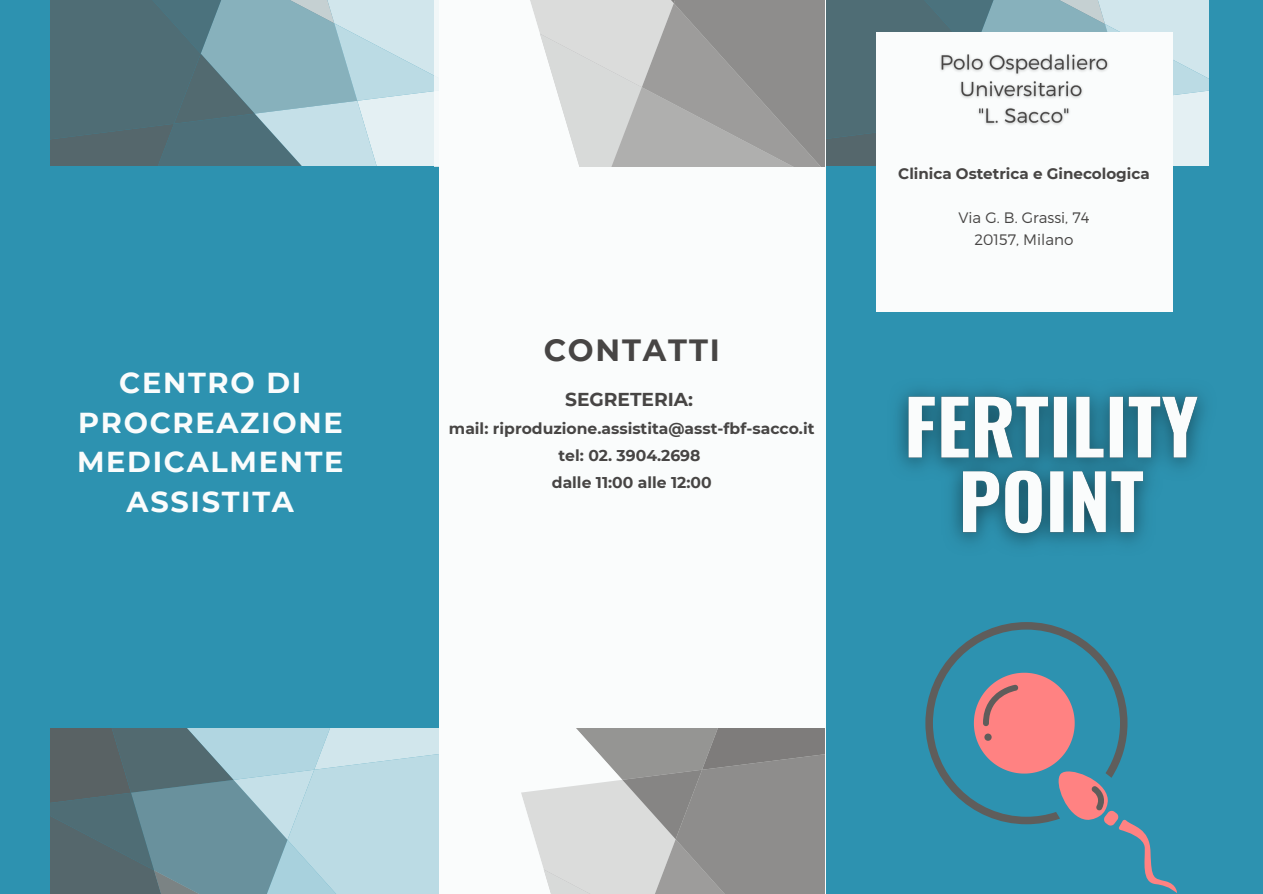
<style>
.page{position:relative;width:1263px;height:894px;background:#fff}
.page>*{position:absolute;margin:0;border:0;box-sizing:border-box;transform-origin:0 0}
.t1{font:700 30.6px "Montserrat";letter-spacing:.06em;color:#474544}
.t2{font:700 28.8px/39.3px "Montserrat";letter-spacing:.06em;color:#fafcfc;text-align:center}
.t3{font:700 18.6px "Montserrat";color:#474544}
.t4{font:700 15.6px/27px "Montserrat";color:#474544;text-align:center}
.t5{font:700 15.15px "Montserrat";color:#474544}
.t6{font:300 15.15px/21.3px "Montserrat";color:#474544;text-align:center}
</style>
<div class="page">
<div style="left:0;top:0;width:1263px;height:893px;background:#2d92b0"></div>
<div style="left:876px;top:33px;width:296px;height:279px;background:#fafcfc"></div>
<div style="left:439px;top:0;width:386px;height:893px;background:#fafcfc"></div>
<svg style="left:50px;top:728px;width:775px;height:165px"></svg>
<svg style="left:50px;top:0;width:1158px;height:167px"></svg>
<svg style="left:925px;top:622px;width:252px;height:271px"></svg>
<img style="left:934px;top:44px;width:179px;height:89px">
<img style="left:898px;top:389px;width:306px;height:157px">
<h2 class="t2" style="left:77px;top:363px;width:268px">CENTRO DI<br>PROCREAZIONE<br>MEDICALMENTE<br>ASSISTITA</h2>
<h1 class="t1" style="left:544px;top:331px;width:178px">CONTATTI</h1>
<p class="t3" style="left:565px;top:388px;width:130px">SEGRETERIA:</p>
<p class="t4" style="left:449px;top:415px;width:367px">mail: riproduzione.assistita@asst-fbf-sacco.it tel: 02. 3904.2698<br>dalle 11:00 alle 12:00</p>
<p class="t5" style="left:898px;top:165px;width:253px">Clinica Ostetrica e Ginecologica</p>
<p class="t6" style="left:958px;top:206px;width:133px">Via G. B. Grassi, 74<br>20157, Milano</p>
</div>
